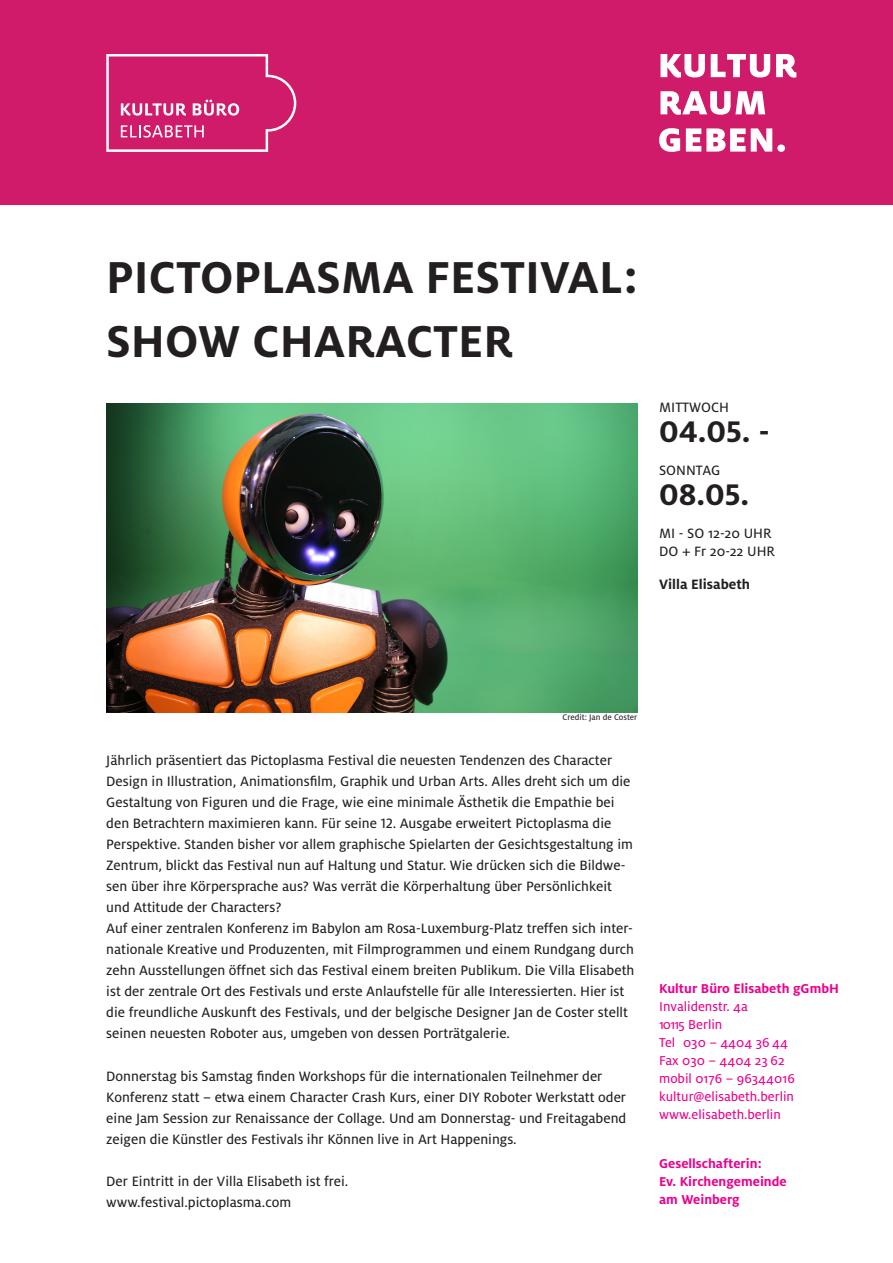
<style>
.page{position:relative;width:893px;height:1263px;background:#fff}
.page>*{position:absolute;margin:0;border:0;box-sizing:border-box;transform-origin:0 0}
.t1{font:700 49.5px/64.8px "Milo LF";color:#231f20}
.t2{font:700 33px "Milo LF";color:#231f20}
.t3{font:15px/21px "Milo LF Text";color:#231f20}
.t4{font:15px/18px "Milo Text";color:#231f20}
.t5{font:700 15px "Milo";color:#231f20}
.t6{font:14.25px/18px "Milo Text";color:#ed028c}
.t7{font:700 14.25px/18px "Milo";color:#ed028c}
.t8{font:9px "Milo Text";color:#231f20}
</style>
<div class="page">
<div style="left:0;top:0;width:893px;height:204px;background:#d01a6a"></div>
<svg style="left:106px;top:54px;width:190px;height:98px"></svg>
<svg style="left:659px;top:128px;width:126px;height:24px"></svg>
<svg style="left:660px;top:91px;width:105px;height:24px"></svg>
<svg style="left:660px;top:54px;width:136px;height:24px"></svg>
<img style="left:106px;top:404px;width:531px;height:308px">
<h1 class="t1" style="left:106px;top:244px;width:533px">PICTOPLASMA FESTIVAL:<br>SHOW CHARACTER</h1>
<p class="t4" style="left:659px;top:398px;width:71px">Mittwoch</p>
<h2 class="t2" style="left:659px;top:412px;width:112px">04.05. -</h2>
<p class="t4" style="left:659px;top:461px;width:63px">Sonntag</p>
<h2 class="t2" style="left:659px;top:475px;width:92px">08.05.</h2>
<p class="t4" style="left:659px;top:524px;width:117px">MI - SO 12-20 UH R<br>DO + Fr 20-22 UH R</p>
<p class="t5" style="left:659px;top:575px;width:93px">Villa Elisabeth</p>
<p class="t8" style="left:563px;top:712px;width:76px">Credit: Jan de Coster</p>
<p class="t3" style="left:106px;top:750px;width:530px">Jährlich präsentiert das Pictoplasma Festival die neuesten Tendenzen des Character Design in Illustration, Animationsfilm, Graphik und Urban Arts. Alles dreht sich um die Gestaltung von Figuren und die Frage, wie eine minimale Ästhetik die Empathie bei den Betrachtern maximieren kann. Für seine 12. Ausgabe erweitert Pictoplasma die Perspektive. Standen bisher vor allem graphische Spielarten der Gesichtsgestaltung im Zentrum, blickt das Festival nun auf Haltung und Statur. Wie drücken sich die Bildwe&shy;sen über ihre Körpersprache aus? Was verrät die Körperhaltung über Persönlichkeit und Attitude der Characters?<br>Auf einer zentralen Konferenz im Babylon am Rosa-Luxemburg-Platz treffen sich inter&shy;nationale Kreative und Produzenten, mit Filmprogrammen und einem Rundgang durch zehn Ausstellungen öffnet sich das Festival einem breiten Publikum. Die Villa Elisabeth ist der zentrale Ort des Festivals und erste Anlaufstelle für alle Interessierten. Hier ist die freundliche Auskunft des Festivals, und der belgische Designer Jan de Coster stellt seinen neuesten Roboter aus, umgeben von dessen Porträtgalerie.</p>
<p class="t3" style="left:106px;top:1065px;width:521px">Donnerstag bis Samstag finden Workshops für die internationalen Teilnehmer der Konferenz statt – etwa einem Character Crash Kurs, einer DIY Roboter Werkstatt oder eine Jam Session zur Renaissance der Collage. Und am Donnerstag- und Freitagabend zeigen die Künstler des Festivals ihr Können live in Art Happenings.</p>
<p class="t3" style="left:106px;top:1170px;width:244px">Der Eintritt in der Villa Elisabeth ist frei. www.festival.pictoplasma.com</p>
<p class="t7" style="left:659px;top:979px;width:181px">Kultur Büro Elisabeth gGmbH</p>
<p class="t6" style="left:659px;top:997px;width:137px">Invalidenstr. 4a<br>10115 Berlin<br>Tel 030 – 4404 36 44<br>Fax 030 – 4404 23 62 mobil 0176 – 96344016 kultur@elisabeth.berlin www.elisabeth.berlin</p>
<p class="t7" style="left:659px;top:1154px;width:129px">Gesellschafterin:<br>Ev. Kirchengemeinde am Weinberg</p>
</div>
